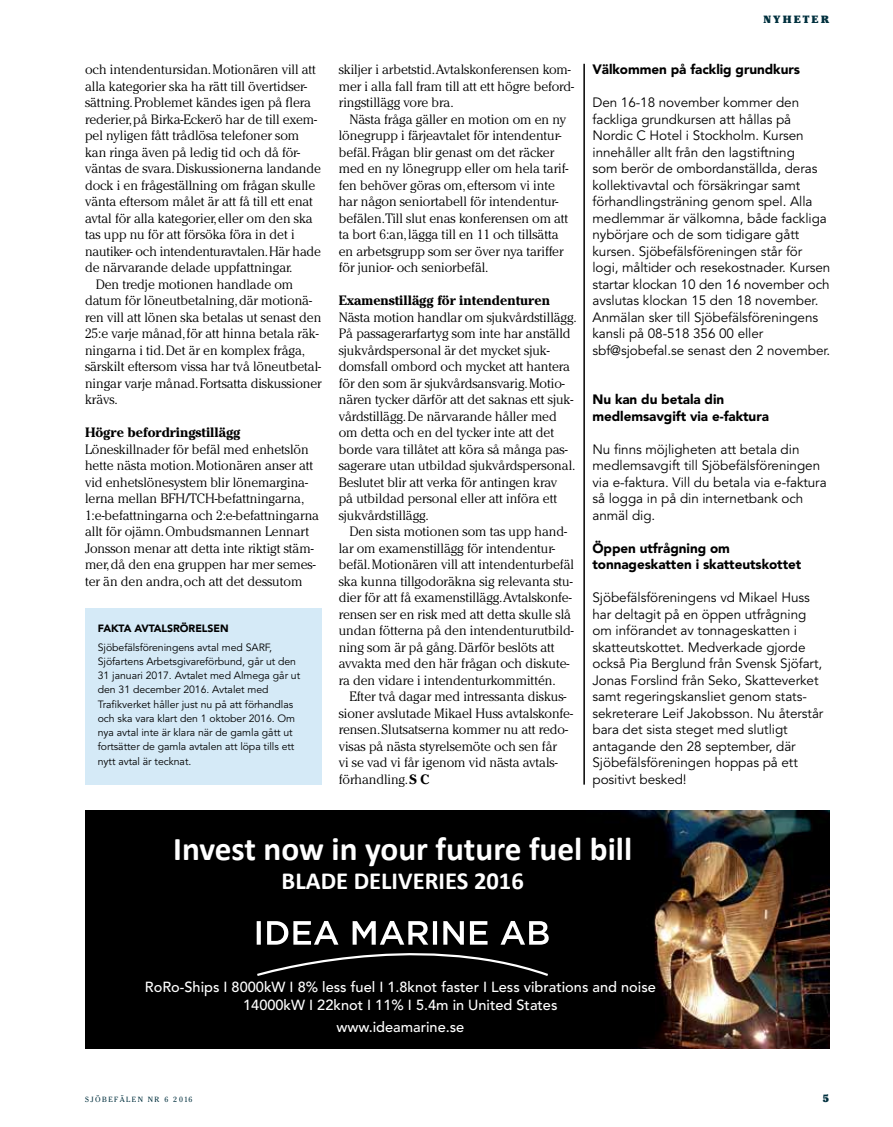
<style>
.page{position:relative;width:893px;height:1127px;background:#fff}
.page>*{position:absolute;margin:0;border:0;box-sizing:border-box;transform-origin:0 0}
.t1{font:700 33.3px "Calibri";color:#fff}
.t2{font:700 24.6px "Calibri";color:#fff}
.t3{font:500 14.55px/17.4px "Avenir";color:#fff;text-align:center}
.t4{font:300 13.5px/16.5px "Cheltenham";letter-spacing:-.005em;color:#000}
.t5{font:13.5px/16.5px "Avenir";letter-spacing:-.005em;color:#000}
.t6{font:900 13.5px/16.5px "Avenir";letter-spacing:-.005em;color:#000}
.t7{font:700 13.5px "Cheltenham";letter-spacing:-.005em;color:#000}
.t8{font:10.5px/14.2px "Avenir";letter-spacing:-.005em;color:#000}
.t9{font:900 10.5px "Avenir";letter-spacing:-.005em;color:#000}
.t10{font:900 10.5px "Cheltenham";letter-spacing:.2em;color:#00303e}
.t11{font:7.5px "Cheltenham";letter-spacing:.2em;color:#00303e}
.s1{font-weight:700}
</style>
<div class="page">
<hr style="left:583px;top:64px;width:2px;height:720px;background:#000">
<div style="left:85px;top:608px;width:236px;height:176px;background:#d5eaf7"></div>
<img style="left:85px;top:810px;width:744px;height:238px">
<svg style="left:257px;top:921px;width:292px;height:55px"></svg>
<p class="t4" style="left:85px;top:61px;width:232px">och intendentursidan. Motionären vill att</p>
<p class="t4" style="left:85px;top:78px;width:223px">alla kategorier ska ha rätt till övertidser-</p>
<p class="t4" style="left:85px;top:94px;width:228px">sättning. Problemet kändes igen på flera</p>
<p class="t4" style="left:85px;top:111px;width:233px">rederier, på Birka-Eckerö har de till exem-</p>
<p class="t4" style="left:85px;top:127px;width:216px">pel nyligen fått trådlösa telefoner som</p>
<p class="t4" style="left:85px;top:144px;width:216px">kan ringa även på ledig tid och då för-</p>
<p class="t4" style="left:85px;top:160px;width:237px">väntas de svara. Diskussionerna landande</p>
<p class="t4" style="left:85px;top:177px;width:232px">dock i en frågeställning om frågan skulle</p>
<p class="t4" style="left:85px;top:193px;width:229px">vänta eftersom målet är att få till ett enat</p>
<p class="t4" style="left:85px;top:210px;width:229px">avtal för alla kategorier, eller om den ska</p>
<p class="t4" style="left:85px;top:226px;width:211px">tas upp nu för att försöka föra in det i</p>
<p class="t4" style="left:85px;top:243px;width:237px">nautiker- och intendenturavtalen. Här hade</p>
<p class="t4" style="left:85px;top:259px;width:209px">de närvarande delade uppfattningar.</p>
<p class="t4" style="left:96px;top:276px;width:199px">Den tredje motionen handlade om</p>
<p class="t4" style="left:85px;top:292px;width:228px">datum för löneutbetalning, där motionä-</p>
<p class="t4" style="left:85px;top:309px;width:238px">ren vill att lönen ska betalas ut senast den</p>
<p class="t4" style="left:85px;top:325px;width:235px">25:e varje månad, för att hinna betala räk-</p>
<p class="t4" style="left:85px;top:342px;width:222px">ningarna i tid. Det är en komplex fråga,</p>
<p class="t4" style="left:85px;top:358px;width:238px">särskilt eftersom vissa har två löneutbetal-</p>
<p class="t4" style="left:85px;top:375px;width:238px">ningar varje månad. Fortsatta diskussioner</p>
<p class="t4" style="left:85px;top:391px;width:34px">krävs.</p>
<p class="t7" style="left:85px;top:424px;width:157px">Högre befordringstillägg</p>
<p class="t4" style="left:85px;top:441px;width:236px">Löneskillnader för befäl med enhetslön hette nästa motion. Motionären anser att vid enhetslönesystem blir lönemargina&shy;lerna mellan BFH/TCH-befattningarna, 1:e-befattningarna och 2:e-befattningarna allt för ojämn. Ombudsmannen Lennart Jonsson menar att detta inte riktigt stäm&shy;mer, då den ena gruppen har mer semes&shy;ter än den andra, och att det dessutom</p>
<p class="t9" style="left:98px;top:622px;width:132px">FAKTA AVTALSRÖRELSEN</p>
<p class="t8" style="left:98px;top:640px;width:204px">Sjöbefälsföreningens avtal med SARF, Sjöfartens Arbetsgivareförbund, går ut den 31 januari 2017. Avtalet med Almega går ut den 31 december 2016. Avtalet med Trafikverket håller just nu på att förhandlas och ska vara klart den 1 oktober 2016. Om nya avtal inte är klara när de gamla gått ut fortsätter de gamla avtalen att löpa tills ett nytt avtal är tecknat.</p>
<p class="t4" style="left:339px;top:61px;width:237px">skiljer i arbetstid.Avtalskonferensen kom&shy;mer i alla fall fram till att ett högre beford&shy;ringstillägg vore bra.</p>
<p class="t4" style="left:339px;top:111px;width:231px;text-indent:11px">Nästa fråga gäller en motion om en ny lönegrupp i färjeavtalet för intendentur&shy;befäl. Frågan blir genast om det räcker med en ny lönegrupp eller om hela tarif&shy;fen behöver göras om, eftersom vi inte har någon seniortabell för intendentur&shy;befälen.Till slut enas konferensen om att ta bort 6:an, lägga till en 11 och tillsätta en arbetsgrupp som ser över nya tariffer för junior- och seniorbefäl.</p>
<p class="t7" style="left:339px;top:292px;width:213px">Examenstillägg för intendenturen</p>
<p class="t4" style="left:339px;top:309px;width:239px">Nästa motion handlar om sjukvårdstillägg.<br>På passagerarfartyg som inte har anställd sjukvårdspersonal är det mycket sjuk&shy;domsfall ombord och mycket att hantera för den som är sjukvårdsansvarig. Motio&shy;nären tycker därför att det saknas ett sjuk&shy;vårdstillägg. De närvarande håller med om detta och en del tycker inte att det borde vara tillåtet att köra så många pas&shy;sagerare utan utbildad sjukvårdspersonal.<br>Beslutet blir att verka för antingen krav<br>på utbildad personal eller att införa ett sjukvårdstillägg.</p>
<p class="t4" style="left:339px;top:523px;width:237px;text-indent:11px">Den sista motionen som tas upp hand&shy;lar om examenstillägg för intendentur&shy;befäl. Motionären vill att intendenturbefäl ska kunna tillgodoräkna sig relevanta stu&shy;dier för att få examenstillägg.Avtalskonfe&shy;rensen ser en risk med att detta skulle slå undan fötterna på den intendenturutbild&shy;ning som är på gång. Därför beslöts att avvakta med den här frågan och diskute&shy;ra den vidare i intendenturkommittén.</p>
<p class="t4" style="left:339px;top:688px;width:236px;text-indent:11px">Efter två dagar med intressanta diskus&shy;sioner avslutade Mikael Huss avtalskonfe&shy;rensen. Slutsatserna kommer nu att redo&shy;visas på nästa styrelsemöte och sen får<br>vi se vad vi får igenom vid nästa avtals&shy;förhandling. <span class="s1">S C</span></p>
<p class="t10" style="left:763px;top:13px;width:67px">NYHETER</p>
<p class="t6" style="left:592px;top:61px;width:209px">Välkommen på facklig grundkurs</p>
<p class="t5" style="left:592px;top:95px;width:239px">Den 16-18 november kommer den fackliga grundkursen att hållas på Nordic C Hotel i Stockholm. Kursen innehåller allt från den lagstiftning<br>som berör de ombordanställda, deras kollektivavtal och försäkringar samt förhandlingsträning genom spel. Alla medlemmar är välkomna, både fackliga nybörjare och de som tidigare gått kursen. Sjöbefälsföreningen står för logi, måltider och resekostnader. Kursen startar klockan 10 den 16 november och avslutas klockan 15 den 18 november.<br>Anmälan sker till Sjöbefälsföreningens kansli på 08-518 356 00 eller sbf@sjobefal.se senast den 2 november.</p>
<p class="t6" style="left:592px;top:391px;width:178px">Nu kan du betala din medlemsavgift via e-faktura</p>
<p class="t5" style="left:592px;top:441px;width:236px">Nu finns möjligheten att betala din medlemsavgift till Sjöbefälsföreningen via e-faktura. Vill du betala via e-faktura så logga in på din internetbank och anmäl dig.</p>
<p class="t6" style="left:592px;top:540px;width:210px">Öppen utfrågning om tonnageskatten i skatteutskottet</p>
<p class="t5" style="left:592px;top:590px;width:232px">Sjöbefälsföreningens vd Mikael Huss har deltagit på en öppen utfrågning om införandet av tonnageskatten i skatteutskottet. Medverkade gjorde också Pia Berglund från Svensk Sjöfart, Jonas Forslind från Seko, Skatteverket samt regeringskansliet genom stats&shy;sekreterare Leif Jakobsson. Nu återstår bara det sista steget med slutligt antagande den 28 september, där Sjöbefälsföreningen hoppas på ett positivt besked!</p>
<h1 class="t1" style="left:173px;top:828px;width:460px">Invest now in your future fuel bill</h1>
<h2 class="t2" style="left:282px;top:866px;width:244px">BLADE DELIVERIES 2016</h2>
<p class="t3" style="left:145px;top:979px;width:513px">RoRo-Ships I 8000kW I 8% less fuel I 1.8knot faster I Less vibrations and noise<br>14000kW I 22knot I 11% I 5.4m in United States</p>
<p class="t3" style="left:336px;top:1018px;width:129px">www.ideamarine.se</p>
<p class="t11" style="left:85px;top:1094px;width:109px">SJÖBEFÄLEN NR 6 2016</p>
<p class="t10" style="left:823px;top:1091px;width:8px">5</p>
</div>
